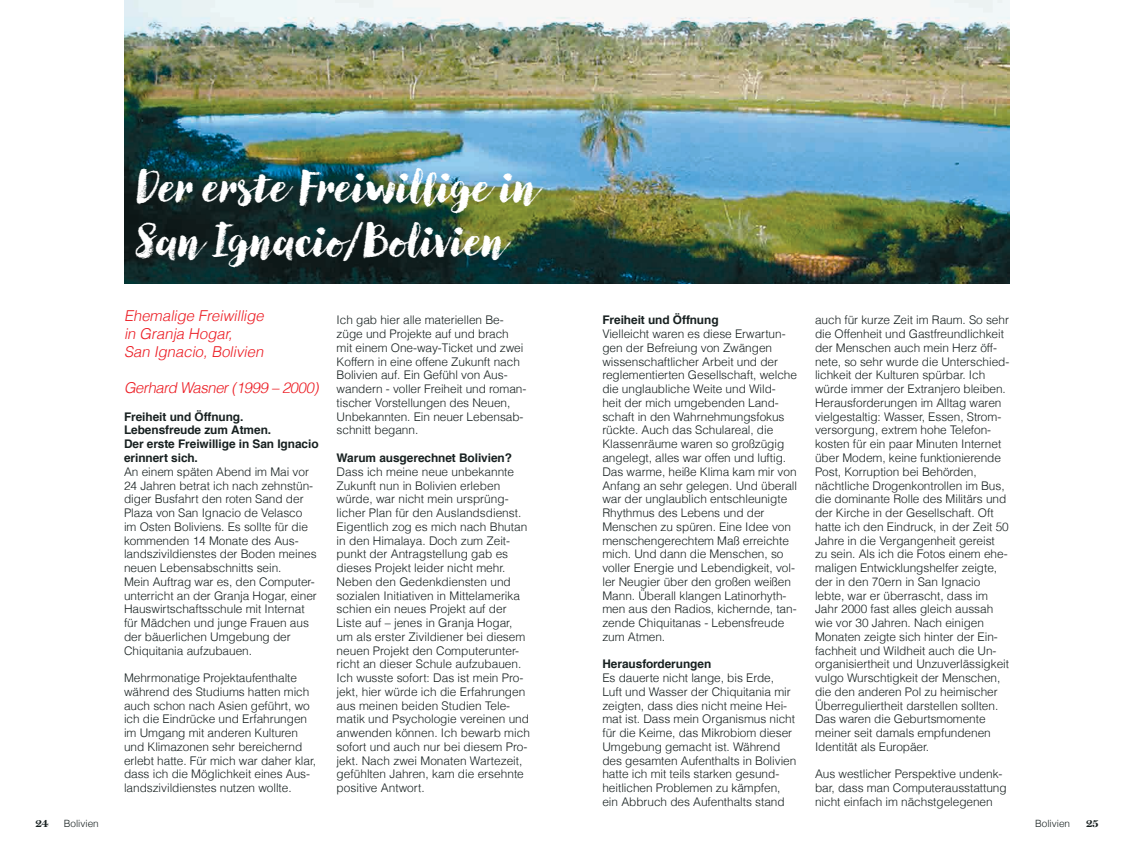
<style>
.page{position:relative;width:1134px;height:851px;background:#fff}
.page>*{position:absolute;margin:0;border:0;box-sizing:border-box;transform-origin:0 0}
.t1{font:800 45px/54px "Canvas Script";color:#fff}
.Fließtext{font:italic 300 15px "Helveticafor Caritas";color:#ec1c23}
.Fließtext-2{font:300 11.88px/13.8px "Helveticafor Caritas";letter-spacing:-.005em;color:#172020}
.Fließtext_Bold{font:700 11.88px/13.8px "Helveticafor Caritas";letter-spacing:-.005em;color:#172020}
.t2{font:700 11.25px "Miller Display";color:#172020}
.t3{font:300 10px "Helveticafor Caritas";color:#172020}
</style>
<div class="page">
<img style="left:124px;top:0;width:886px;height:283px">
<p class="t1" style="left:137px;top:160px;width:402px">Der erste Freiwillige in<br>San Ignacio/Bolivien</p>
<p class="Fließtext" style="left:124px;top:307px;width:145px">Ehemalige Freiwillige</p>
<p class="Fließtext" style="left:124px;top:325px;width:113px">in Granja Hogar,</p>
<p class="Fließtext" style="left:124px;top:343px;width:144px">San Ignacio,Bolivien</p>
<p class="Fließtext" style="left:124px;top:379px;width:199px">Gerhard Wasner(1999 – 2000)</p>
<p class="Fließtext_Bold" style="left:124px;top:409px;width:121px">Freiheit und Öffnung.</p>
<p class="Fließtext_Bold" style="left:124px;top:423px;width:149px">Lebensfreude zum Atmen.</p>
<p class="Fließtext_Bold" style="left:124px;top:437px;width:196px">Der erste Freiwillige in San Ignacio erinnert sich.</p>
<p class="Fließtext-2" style="left:124px;top:464px;width:194px">An einem späten Abend im Mai vor 24 Jahren betrat ich nach zehnstün&shy;diger Busfahrt den roten Sand der Plaza von San Ignacio de Velasco im Osten Boliviens. Es sollte für die kommenden 14 Monate des Aus&shy;landszivildienstes der Boden meines neuen Lebensabschnitts sein.</p>
<p class="Fließtext-2" style="left:124px;top:574px;width:194px">Mein Auftrag war es, den Computer&shy;unterricht an der Granja Hogar, einer<br>Hauswirtschaftsschule mit Internat für Mädchen und junge Frauen aus der bäuerlichen Umgebung der<br>Chiquitania aufzubauen.</p>
<p class="Fließtext-2" style="left:124px;top:670px;width:194px">Mehrmonatige Projektaufenthalte während des Studiums hatten mich auch schon nach Asien geführt, wo ich die Eindrücke und Erfahrungen im Umgang mit anderen Kulturen und Klimazonen sehr bereichernd erlebt hatte. Für mich war daher klar, dass ich die Möglichkeit eines Aus&shy;landszivildienstes nutzen wollte.</p>
<p class="Fließtext-2" style="left:337px;top:313px;width:191px">Ich gab hier alle materiellen Be&shy;züge und Projekte auf und brach mit einem One-way-Ticket und zwei<br>Koffern in eine offene Zukunft nach<br>Bolivien auf. Ein Gefühl von Aus&shy;wandern - voller Freiheit und roman&shy;tischer Vorstellungen des Neuen,<br>Unbekannten. Ein neuer Lebensab&shy;schnitt begann.</p>
<p class="Fließtext_Bold" style="left:337px;top:451px;width:177px">Warum ausgerechnet Bolivien?</p>
<p class="Fließtext-2" style="left:337px;top:464px;width:195px">Dass ich meine neue unbekannte Zukunft nun in Bolivien erleben würde, war nicht mein ursprüng&shy;licher Plan für den Auslandsdienst.<br>Eigentlich zog es mich nach Bhutan in den Himalaya. Doch zum Zeit&shy;punkt der Antragstellung gab es dieses Projekt leider nicht mehr.<br>Neben den Gedenkdiensten und sozialen Initiativen in Mittelamerika schien ein neues Projekt auf der Liste auf – jenes in Granja Hogar, um als erster Zivildiener bei diesem neuen Projekt den Computerunter&shy;richt an dieser Schule aufzubauen.<br>Ich wusste sofort: Das ist mein Pro&shy;jekt, hier würde ich die Erfahrungen aus meinen beiden Studien Tele&shy;matik und Psychologie vereinen und anwenden können. Ich bewarb mich sofort und auch nur bei diesem Pro&shy;jekt. Nach zwei Monaten Wartezeit, gefühlten Jahren, kam die ersehnte positive Antwort.</p>
<p class="Fließtext_Bold" style="left:602px;top:313px;width:118px">Freiheit und Öffnung</p>
<p class="Fließtext-2" style="left:602px;top:327px;width:196px">Vielleicht waren es diese Erwartun&shy;gen der Befreiung von Zwängen wissenschaftlicher Arbeit und der reglementierten Gesellschaft, welche die unglaubliche Weite und Wild&shy;heit der mich umgebenden Land&shy;schaft in den Wahrnehmungsfokus rückte. Auch das Schulareal, die Klassenräume waren so großzügig angelegt, alles war offen und luftig.<br>Das warme, heiße Klima kam mir von Anfang an sehr gelegen. Und überall war der unglaublich entschleunigte Rhythmus des Lebens und der Menschen zu spüren. Eine Idee von menschengerechtem Maß erreichte mich. Und dann die Menschen, so voller Energie und Lebendigkeit, vol&shy;ler Neugier über den großen weißen Mann. Überall klangen Latinorhyth&shy;men aus den Radios, kichernde, tan&shy;zende Chiquitanas - Lebensfreude zum Atmen.</p>
<p class="Fließtext_Bold" style="left:602px;top:657px;width:110px">Herausforderungen</p>
<p class="Fließtext-2" style="left:602px;top:670px;width:195px">Es dauerte nicht lange, bis Erde, Luft und Wasser der Chiquitania mir zeigten, dass dies nicht meine Hei&shy;mat ist. Dass mein Organismus nicht für die Keime, das Mikrobiom dieser Umgebung gemacht ist. Während des gesamten Aufenthalts in Bolivien hatte ich mit teils starken gesund&shy;heitlichen Problemen zu kämpfen, ein Abbruch des Aufenthalts stand</p>
<p class="Fließtext-2" style="left:815px;top:313px;width:196px">auch für kurze Zeit im Raum. So sehr die Offenheit und Gastfreundlichkeit der Menschen auch mein Herz öff&shy;nete, so sehr wurde die Unterschied&shy;lichkeit der Kulturen spürbar. Ich würde immer der Extranjero bleiben.<br>Herausforderungen im Alltag waren vielgestaltig: Wasser, Essen, Strom&shy;versorgung, extrem hohe Telefon&shy;kosten für ein paar Minuten Internet über Modem, keine funktionierende Post, Korruption bei Behörden, nächtliche Drogenkontrollen im Bus, die dominante Rolle des Militärs und der Kirche in der Gesellschaft. Oft hatte ich den Eindruck, in der Zeit 50<br>Jahre in die Vergangenheit gereist zu sein. Als ich die Fotos einem ehe&shy;maligen Entwicklungshelfer zeigte, der in den 70ern in San Ignacio lebte, war er überrascht, dass im Jahr 2000 fast alles gleich aussah wie vor 30 Jahren. Nach einigen Monaten zeigte sich hinter der Ein&shy;fachheit und Wildheit auch die Un&shy;organisiertheit und Unzuverlässigkeit vulgo Wurschtigkeit der Menschen, die den anderen Pol zu heimischer Überreguliertheit darstellen sollten.<br>Das waren die Geburtsmomente meiner seit damals empfundenen Identität als Europäer.</p>
<p class="Fließtext-2" style="left:815px;top:767px;width:193px">Aus westlicher Perspektive undenk&shy;bar, dass man Computerausstattung nicht einfach im nächstgelegenen</p>
<p class="t2" style="left:35px;top:815px;width:15px">24</p>
<p class="t3" style="left:64px;top:816px;width:37px">Bolivien</p>
<p class="t3" style="left:1035px;top:816px;width:37px">Bolivien</p>
<p class="t2" style="left:1086px;top:815px;width:14px">25</p>
</div>
